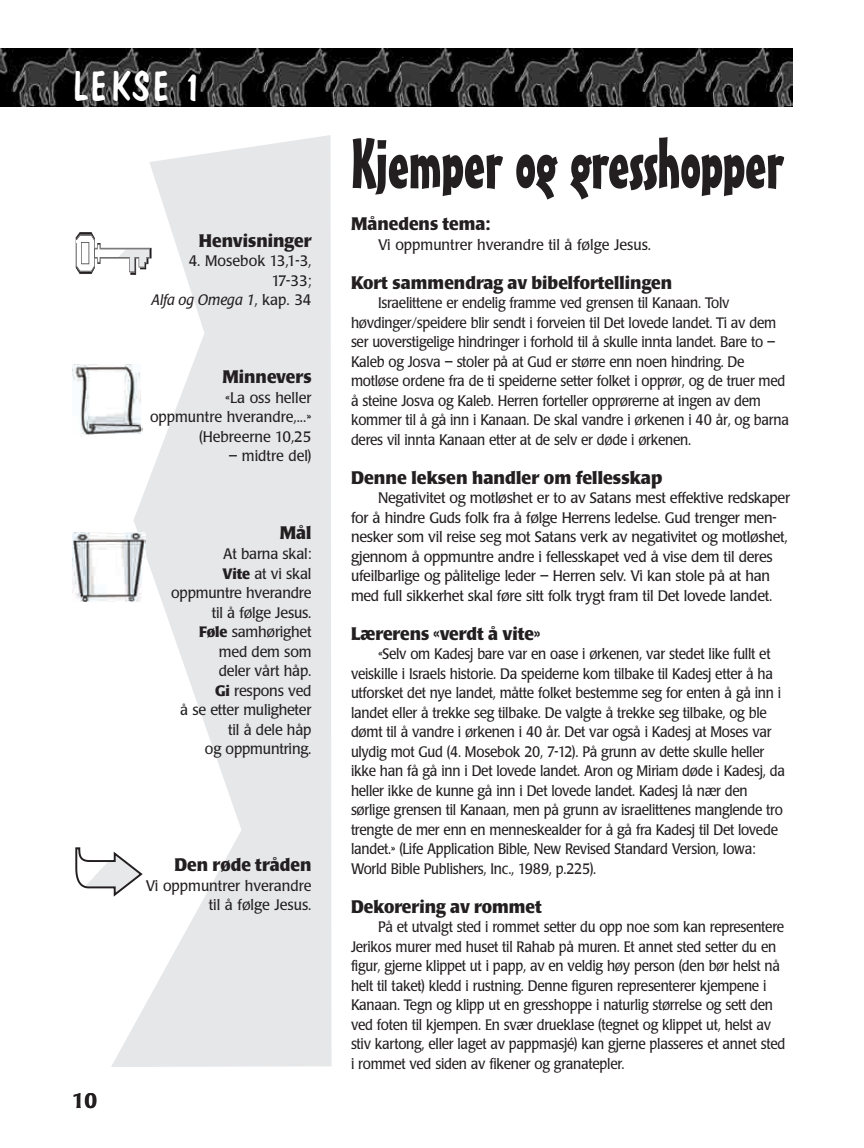
<style>
.page{position:relative;width:864px;height:1148px;background:#fff}
.page>*{position:absolute;margin:0;border:0;box-sizing:border-box;transform-origin:0 0}
.t1{font:69px "Mister Earl BT";letter-spacing:-.01em;color:#231f20}
.t2{font:42px "Dom Casual";letter-spacing:.025em;color:#fff}
.t3{font:500 21px "Poppl Laudatio";color:#231f20}
.t4{font:700 18px "Poppl Laudatio";color:#231f20;scale:.95 1}
.t5{font:700 18px "Poppl Laudatio";color:#231f20}
.t6{font:15px/19.5px "Poppl Laudatio";letter-spacing:-.02em;color:#231f20;scale:.9 1}
.t7{font:15px/19.5px "Poppl Laudatio";letter-spacing:-.02em;color:#231f20;scale:.95 1}
.t8{font:15px/19.5px "Poppl Laudatio";color:#231f20;text-align:right;scale:.95 1}
.s1{font-style:italic}
.s2{font-weight:700}
</style>
<div class="page">
<svg style="left:112px;top:135px;width:220px;height:931px;fill:#e6e7e9"></svg>
<svg style="left:76px;top:232px;width:75px;height:43px"></svg>
<img style="left:72px;top:364px;width:71px;height:72px">
<img style="left:72px;top:532px;width:73px;height:70px">
<svg style="left:75px;top:847px;width:68px;height:49px"></svg>
<img style="left:0;top:49px;width:792px;height:57px">
<h2 class="t2" style="left:72px;top:69px;width:129px">LEKSE 1</h2>
<p class="t4" style="left:199px;top:233px;width:120px">Henvisninger</p>
<p class="t8" style="left:152px;top:253px;width:170px">4. Mosebok 13,1-3,<br>17-33;<br><span class="s1">Alfa og Omega 1</span>, kap. 34</p>
<p class="t4" style="left:222px;top:370px;width:95px">Minnevers</p>
<p class="t8" style="left:150px;top:389px;width:172px">«La oss heller oppmuntre hverandre,...» (Hebreerne 10,25</p>
<p class="t8" style="left:229px;top:448px;width:89px">– midtre del)</p>
<p class="t4" style="left:280px;top:526px;width:35px">Mål</p>
<p class="t7" style="left:171px;top:545px;width:149px;text-align:right">At barna skal:<br><span class="s2">Vite</span> at vi skal oppmuntre hverandre til å følge Jesus.<br><span class="s2">Føle</span> samhørighet med dem som<br>deler vårt håp.<br><span class="s2">Gi</span> respons ved<br>å se etter muligheter til å dele håp<br>og oppmuntring.</p>
<p class="t4" style="left:174px;top:857px;width:146px">Den røde tråden</p>
<p class="t8" style="left:146px;top:877px;width:176px">Vi oppmuntrer hverandre til å følge Jesus.</p>
<h3 class="t3" style="left:72px;top:1091px;width:27px">10</h3>
<h1 class="t1" style="left:351px;top:138px;width:434px">Kjemper og gresshopper</h1>
<p class="t4" style="left:351px;top:216px;width:148px">Månedens tema:</p>
<p class="t8" style="left:378px;top:236px;width:289px">Vi oppmuntrer hverandre til å følge Jesus.</p>
<p class="t4" style="left:351px;top:275px;width:340px">Kort sammendrag av bibelfortellingen</p>
<p class="t6" style="left:351px;top:295px;width:488px;text-indent:27px">Israelittene er endelig framme ved grensen til Kanaan. Tolv høvdinger/speidere blir sendt i forveien til Det lovede landet. Ti av dem ser uoverstigelige hindringer i forhold til å skulle innta landet. Bare to – Kaleb og Josva – stoler på at Gud er større enn noen hindring. De motløse ordene fra de ti speiderne setter folket i opprør, og de truer med å steine Josva og Kaleb. Herren forteller opprørerne at ingen av dem kommer til å gå inn i Kanaan. De skal vandre i ørkenen i 40 år, og barna deres vil innta Kanaan etter at de selv er døde i ørkenen.</p>
<p class="t5" style="left:351px;top:470px;width:313px">Denne leksen handler om fellesskap</p>
<p class="t7" style="left:351px;top:490px;width:464px;text-indent:27px">Negativitet og motløshet er to av Satans mest effektive redskaper for å hindre Guds folk fra å følge Herrens ledelse. Gud trenger men&shy;nesker som vil reise seg mot Satans verk av negativitet og motløshet, gjennom å oppmuntre andre i fellesskapet ved å vise dem til deres ufeilbarlige og pålitelige leder – Herren selv. Vi kan stole på at han med full sikkerhet skal føre sitt folk trygt fram til Det lovede landet.</p>
<p class="t4" style="left:351px;top:626px;width:201px">Lærerens «verdt å vite»</p>
<p class="t6" style="left:351px;top:646px;width:484px;text-indent:27px">«Selv om Kadesj bare var en oase i ørkenen, var stedet like fullt et veiskille i Israels historie. Da speiderne kom tilbake til Kadesj etter å ha utforsket det nye landet, måtte folket bestemme seg for enten å gå inn i landet eller å trekke seg tilbake. De valgte å trekke seg tilbake, og ble dømt til å vandre i ørkenen i 40 år. Det var også i Kadesj at Moses var ulydig mot Gud (4. Mosebok 20, 7-12). På grunn av dette skulle heller ikke han få gå inn i Det lovede landet. Aron og Miriam døde i Kadesj, da heller ikke de kunne gå inn i Det lovede landet. Kadesj lå nær den sørlige grensen til Kanaan, men på grunn av israelittenes manglende tro trengte de mer enn en menneskealder for å gå fra Kadesj til Det lovede landet.» (Life Application Bible, New Revised Standard Version, Iowa:<br>World Bible Publishers, Inc., 1989, p.225).</p>
<p class="t4" style="left:351px;top:899px;width:202px">Dekorering av rommet</p>
<p class="t6" style="left:351px;top:919px;width:484px;text-indent:27px">På et utvalgt sted i rommet setter du opp noe som kan representere Jerikos murer med huset til Rahab på muren. Et annet sted setter du en figur, gjerne klippet ut i papp, av en veldig høy person (den bør helst nå helt til taket) kledd i rustning. Denne figuren representerer kjempene i Kanaan. Tegn og klipp ut en gresshoppe i naturlig størrelse og sett den ved foten til kjempen. En svær drueklase (tegnet og klippet ut, helst av stiv kartong, eller laget av pappmasjé) kan gjerne plasseres et annet sted i rommet ved siden av fikener og granatepler.</p>
</div>
